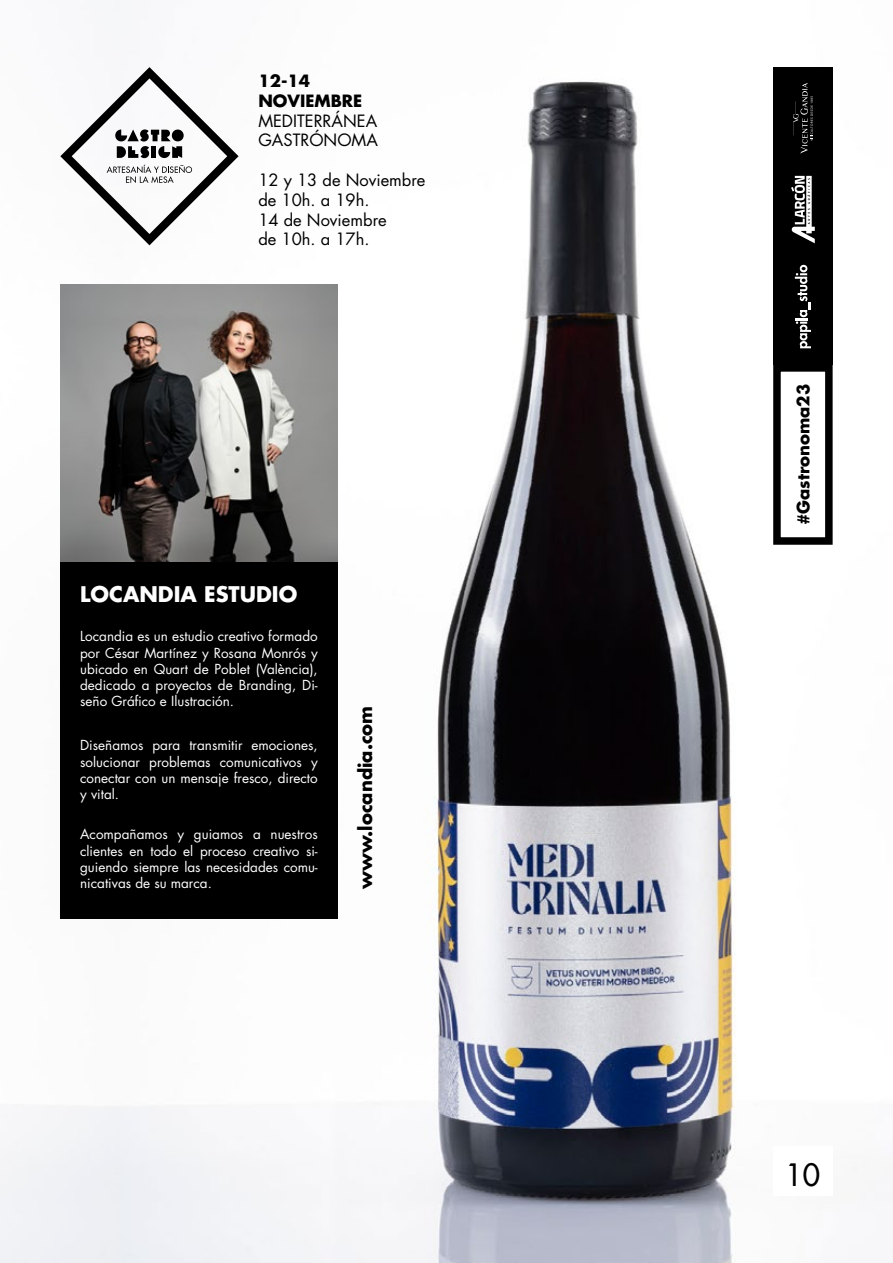
<style>
.page{position:relative;width:893px;height:1263px;background:#fff}
.page>*{position:absolute;margin:0;border:0;box-sizing:border-box;transform-origin:0 0}
.t1{font:500 30px "Futura Std";color:#000}
.t2{font:700 21px "Futura Std";color:#fff}
.t3{font:700 18px "Futura Std";color:#000}
.t4{font:16.5px/19.8px "Futura Std";color:#000}
.t5{font:700 16.5px/19.8px "Futura Std";color:#000}
.t6{font:13.5px/16.2px "Futura Std";color:#fff;text-align:justify}
</style>
<div class="page">
<img style="left:119px;top:81px;width:738px;height:1182px">
<img style="left:60px;top:285px;width:278px;height:277px">
<div style="left:60px;top:562px;width:278px;height:357px;background:#000"></div>
<div style="left:773px;top:1146px;width:60px;height:50px;background:#fff"></div>
<svg style="left:60px;top:67px;width:179px;height:178px"></svg>
<div style="left:773px;top:67px;width:60px;height:297px;background:#000"></div>
<svg style="left:795px;top:265px;width:16px;height:83px"></svg>
<div style="left:777px;top:368px;width:52px;height:173px;background:#fff"></div>
<div style="left:773px;top:364px;width:60px;height:181px;border:8px solid #000"></div>
<svg style="left:791px;top:176px;width:24px;height:67px"></svg>
<svg style="left:793px;top:83px;width:20px;height:71px"></svg>
<p class="t5" style="left:258px;top:71px;width:105px">12-14<br>NOVIEMBRE</p>
<p class="t4" style="left:258px;top:111px;width:121px">MEDITERRÁNEA<br>GASTRÓNOMA</p>
<p class="t4" style="left:258px;top:170px;width:169px">12 y 13 de Noviembre de 10h. a 19h.<br>14 de Noviembre<br>de 10h. a 17h.</p>
<h2 class="t2" style="left:80px;top:580px;width:17px">LOCAN</h2>
<h2 class="t2" style="left:158px;top:580px;width:127px">DIA ESTUDIO</h2>
<p class="t6" style="left:80px;top:628px;width:239px">Locandia es un estudio creativo formado por César Martínez y Rosana Monrós y ubicado en Quart de Poblet (València), dedicado a proyectos de Branding, Di&shy;seño Gráfico e Ilustración.</p>
<p class="t6" style="left:80px;top:737px;width:239px">Diseñamos para transmitir emociones, solucionar problemas comunicativos y conectar con un mensaje fresco, directo y vital.</p>
<p class="t6" style="left:80px;top:826px;width:239px">Acompañamos y guiamos a nuestros clientes en todo el proceso creativo si&shy;guiendo siempre las necesidades comu&shy;nicativas de su marca.</p>
<h3 class="t3" style="left:353px;top:889px;width:185px;rotate:-90deg">WWW.LOCANDIA.COM</h3>
<p class="t5" style="left:793px;top:525px;width:143px;rotate:-90deg">#GASTRONOMA23</p>
<h1 class="t1" style="left:786px;top:1156px;width:36px">10</h1>
</div>
